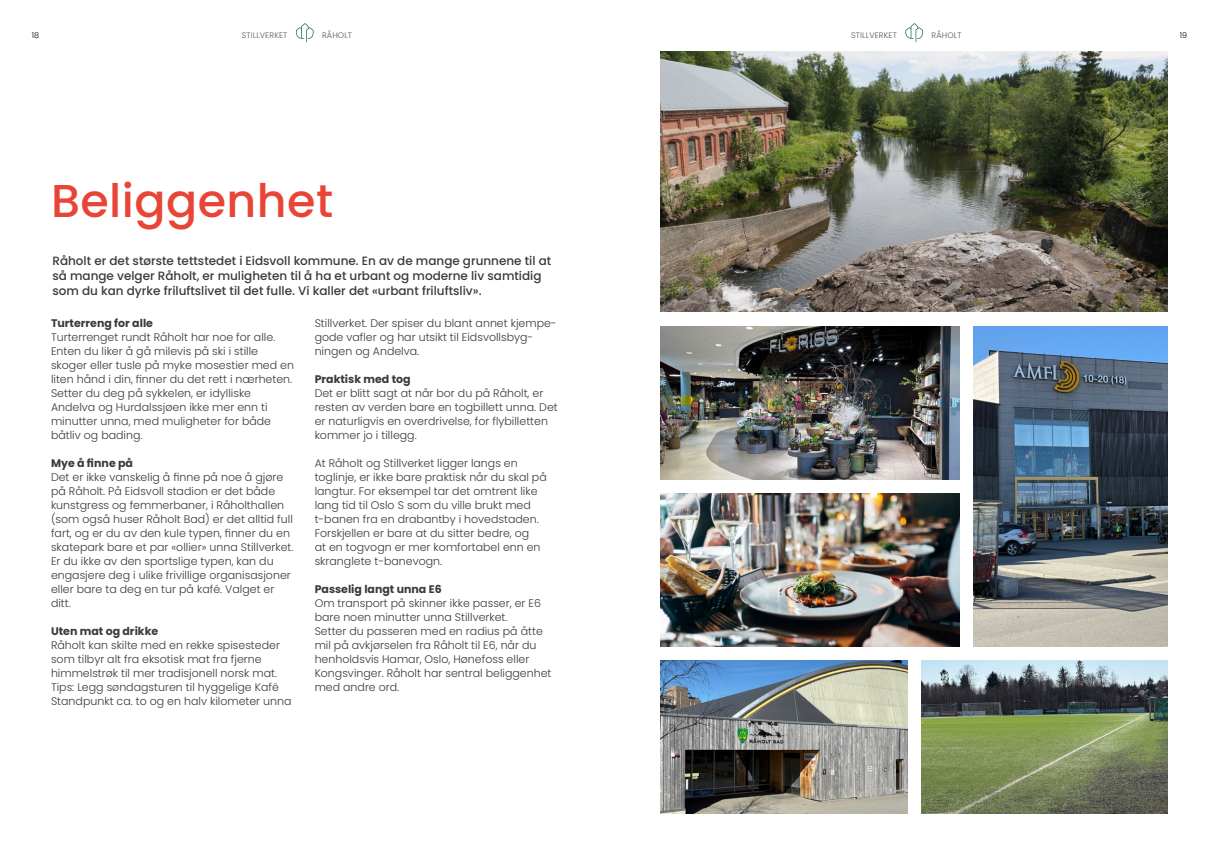
<style>
.page{position:relative;width:1219px;height:865px;background:#fff}
.page>*{position:absolute;margin:0;border:0;box-sizing:border-box;transform-origin:0 0}
.t1{font:500 46px "Poppins";letter-spacing:.01em;color:#e94537}
.t2{font:500 12px/15px "Poppins";color:#3a3a39}
.t3{font:300 11px/14px "Poppins";color:#3a3a39}
.t4{font:700 11px "Poppins";color:#3a3a39}
.t5{font:300 8px "Poppins";letter-spacing:.02em;color:#565655}
.t6{font:300 8px "Poppins";color:#000}
</style>
<div class="page">
<img style="left:660px;top:51px;width:508px;height:261px">
<img style="left:660px;top:326px;width:300px;height:153px">
<img style="left:974px;top:326px;width:194px;height:320px">
<img style="left:660px;top:493px;width:300px;height:153px">
<img style="left:660px;top:660px;width:247px;height:154px">
<img style="left:921px;top:660px;width:247px;height:154px">
<svg style="left:296px;top:23px;width:18px;height:19px"></svg>
<svg style="left:905px;top:23px;width:18px;height:19px"></svg>
<p class="t6" style="left:32px;top:31px;width:9px">18</p>
<p class="t5" style="left:242px;top:31px;width:47px">STILLVERKET</p>
<p class="t5" style="left:322px;top:31px;width:31px">RÅHOLT</p>
<p class="t5" style="left:851px;top:31px;width:47px">STILLVERKET</p>
<p class="t5" style="left:932px;top:31px;width:31px">RÅHOLT</p>
<p class="t6" style="left:1180px;top:31px;width:9px">19</p>
<h1 class="t1" style="left:51px;top:175px;width:284px">Beliggenhet</h1>
<p class="t2" style="left:52px;top:254px;width:500px">Råholt er det største tettstedet i Eidsvoll kommune. En av de mange grunnene til at så mange velger Råholt, er muligheten til å ha et urbant og moderne liv samtidig som du kan dyrke friluftslivet til det fulle. Vi kaller det «urbant friluftsliv».</p>
<p class="t4" style="left:51px;top:316px;width:104px">Turterreng for alle</p>
<p class="t3" style="left:51px;top:330px;width:245px">Turterrenget rundt Råholt har noe for alle.<br>Enten du liker å gå milevis på ski i stille skoger eller tusle på myke mosestier med en liten hånd i din, finner du det rett i nærheten.<br>Setter du deg på sykkelen, er idylliske Andelva og Hurdalssjøen ikke mer enn ti minutter unna, med muligheter for både båtliv og bading.</p>
<p class="t4" style="left:51px;top:456px;width:84px">Mye å finne på</p>
<p class="t3" style="left:51px;top:470px;width:244px">Det er ikke vanskelig å finne på noe å gjøre på Råholt. På Eidsvoll stadion er det både kunstgress og femmerbaner, i Råholthallen (som også huser Råholt Bad) er det alltid full fart, og er du av den kule typen, finner du en skatepark bare et par «ollier» unna Stillverket.<br>Er du ikke av den sportslige typen, kan du engasjere deg i ulike frivillige organisasjoner eller bare ta deg en tur på kafé. Valget er ditt.</p>
<p class="t4" style="left:51px;top:624px;width:109px">Uten mat og drikke</p>
<p class="t3" style="left:51px;top:638px;width:242px">Råholt kan skilte med en rekke spisesteder som tilbyr alt fra eksotisk mat fra fjerne himmelstrøk til mer tradisjonell norsk mat.<br>Tips: Legg søndagsturen til hyggelige Kafé Standpunkt ca. to og en halv kilometer unna</p>
<p class="t3" style="left:315px;top:316px;width:243px">Stillverket. Der spiser du blant annet kjempe&shy;gode vafler og har utsikt til Eidsvollsbyg&shy;ningen og Andelva.</p>
<p class="t4" style="left:315px;top:372px;width:97px">Praktisk med tog</p>
<p class="t3" style="left:315px;top:386px;width:245px">Det er blitt sagt at når bor du på Råholt, er resten av verden bare en togbillett unna. Det er naturligvis en overdrivelse, for flybilletten kommer jo i tillegg.</p>
<p class="t3" style="left:315px;top:456px;width:234px">At Råholt og Stillverket ligger langs en toglinje, er ikke bare praktisk når du skal på langtur. For eksempel tar det omtrent like lang tid til Oslo S som du ville brukt med t-banen fra en drabantby i hovedstaden.<br>Forskjellen er bare at du sitter bedre, og<br>at en togvogn er mer komfortabel enn en skranglete t-banevogn.</p>
<p class="t4" style="left:315px;top:582px;width:129px">Passelig langt unna E6</p>
<p class="t3" style="left:315px;top:596px;width:238px">Om transport på skinner ikke passer, er E6 bare noen minutter unna Stillverket.<br>Setter du passeren med en radius på åtte mil på avkjørselen fra Råholt til E6, når du henholdsvis Hamar, Oslo, Hønefoss eller Kongsvinger. Råholt har sentral beliggenhet med andre ord.</p>
</div>
